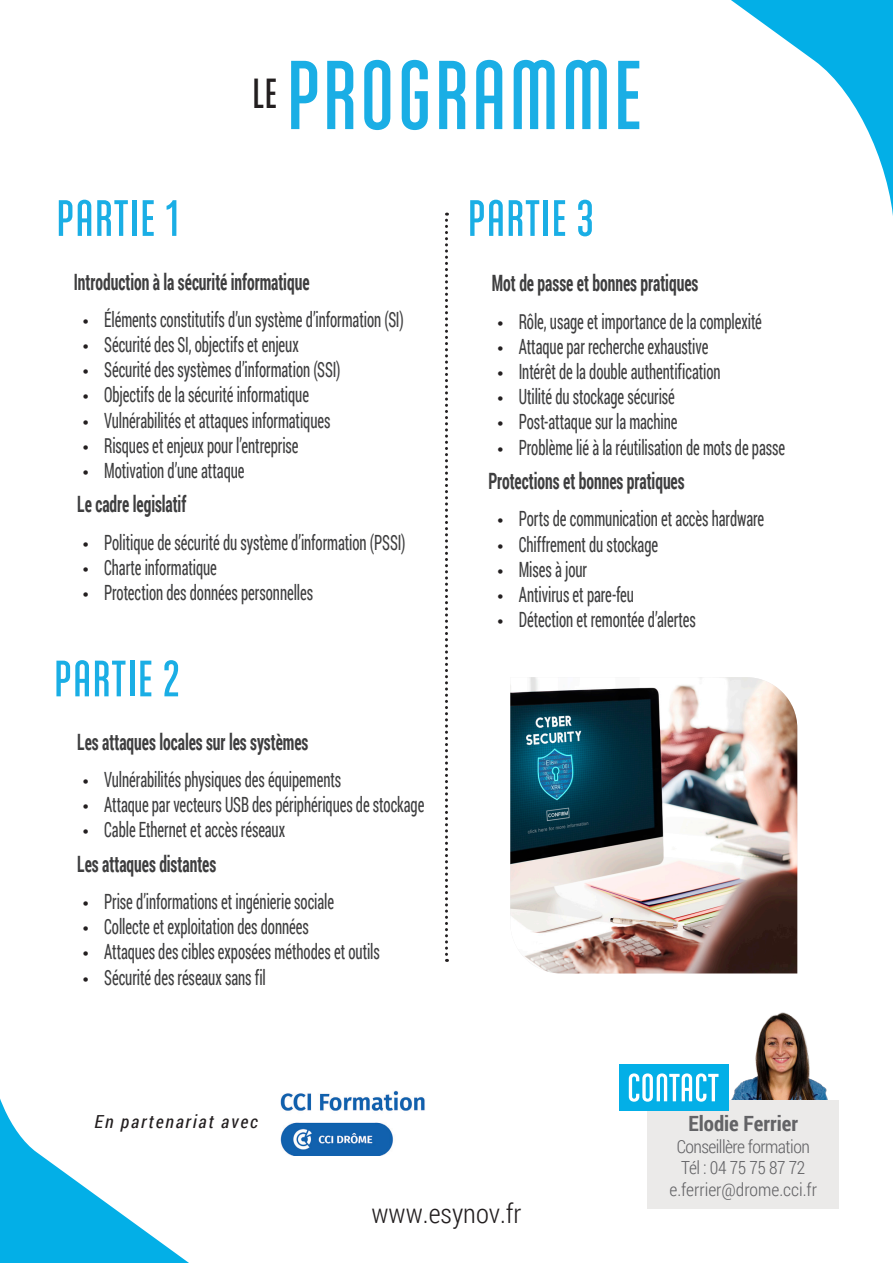
<style>
.page{position:relative;width:893px;height:1263px;background:#fff}
.page>*{position:absolute;margin:0;border:0;box-sizing:border-box;transform-origin:0 0}
.t1{font:700 97.5px "Ando";letter-spacing:.02em;color:#1aaee5}
.t2{font:700 51px "Ando";letter-spacing:.02em;color:#1aaee5}
.t3{font:700 42px "Ando";color:#231f20}
.t4{font:300 27px "Roboto Condensed";color:#231f20}
.t5{font:700 22.5px "Roboto Condensed";color:#3e3e3f;scale:.7 1}
.t6{font:21px "Roboto Condensed";letter-spacing:-.005em;color:#3e3e3f;scale:.7 1}
.t7{font:700 21px "Roboto Condensed";color:#636366}
.t8{font:300 18px "Roboto Condensed";letter-spacing:-.025em;color:#636366}
.t9{font:300 18px "Roboto Condensed";color:#636366}
.t10{font:italic 18px "Roboto Condensed";letter-spacing:.1em;color:#231f20}
.s1{font-family:"Myriad Pro";color:#231f20}
</style>
<div class="page">
<svg style="left:0;top:1098px;width:189px;height:165px"></svg>
<svg style="left:731px;top:0;width:162px;height:216px"></svg>
<img style="left:728px;top:1012px;width:100px;height:88px">
<div style="left:648px;top:1100px;width:191px;height:109px;background:#ebeae9"></div>
<div style="left:619px;top:1064px;width:109px;height:47px;background:#03afe7"></div>
<svg style="left:629px;top:1073px;width:89px;height:29px"></svg>
<svg style="left:445px;top:213px;width:3px;height:749px"></svg>
<img style="left:510px;top:677px;width:287px;height:296px">
<img style="left:280px;top:1091px;width:145px;height:64px">
<p class="t2" style="left:56px;top:191px;width:125px">PARTIE 1</p>
<p class="t3" style="left:253px;top:71px;width:26px">LE</p>
<p class="t1" style="left:286px;top:44px;width:357px">PROGRAMME</p>
<p class="t2" style="left:468px;top:191px;width:128px">PARTIE 3</p>
<p class="t5" style="left:74px;top:266px;width:338px">Introduction à la sécurité informatique</p>
<p class="t6" style="left:83px;top:305px;width:460px"><span class="s1">•</span> Éléments constitutifs d’un système d’information (SI)</p>
<p class="t6" style="left:83px;top:330px;width:310px"><span class="s1">•</span> Sécurité des SI, objectifs et enjeux</p>
<p class="t6" style="left:83px;top:355px;width:370px"><span class="s1">•</span> Sécurité des systèmes d’information (SSI)</p>
<p class="t6" style="left:83px;top:380px;width:324px"><span class="s1">•</span> Objectifs de la sécurité informatique</p>
<p class="t6" style="left:83px;top:405px;width:355px"><span class="s1">•</span> Vulnérabilités et attaques informatiques</p>
<p class="t6" style="left:83px;top:431px;width:310px"><span class="s1">•</span> Risques et enjeux pour l’entreprise</p>
<p class="t6" style="left:83px;top:456px;width:232px"><span class="s1">•</span> Motivation d’une attaque</p>
<p class="t5" style="left:77px;top:489px;width:157px">Le cadre legislatif</p>
<p class="t6" style="left:83px;top:528px;width:463px"><span class="s1">•</span> Politique de sécurité du système d’information (PSSI)</p>
<p class="t6" style="left:83px;top:553px;width:193px"><span class="s1">•</span> Charte informatique</p>
<p class="t6" style="left:83px;top:578px;width:330px"><span class="s1">•</span> Protection des données personnelles</p>
<p class="t2" style="left:54px;top:652px;width:128px">PARTIE 2</p>
<p class="t5" style="left:77px;top:726px;width:332px">Les attaques locales sur les systèmes</p>
<p class="t6" style="left:83px;top:765px;width:371px"><span class="s1">•</span> Vulnérabilités physiques des équipements</p>
<p class="t6" style="left:83px;top:790px;width:489px"><span class="s1">•</span> Attaque par vecteurs USB des périphériques de stockage</p>
<p class="t6" style="left:83px;top:815px;width:290px"><span class="s1">•</span> Cable Ethernet et accès réseaux</p>
<p class="t5" style="left:77px;top:848px;width:200px">Les attaques distantes</p>
<p class="t6" style="left:83px;top:887px;width:360px"><span class="s1">•</span> Prise d’informations et ingénierie sociale</p>
<p class="t6" style="left:83px;top:912px;width:324px"><span class="s1">•</span> Collecte et exploitation des données</p>
<p class="t6" style="left:83px;top:937px;width:426px"><span class="s1">•</span> Attaques des cibles exposées méthodes et outils</p>
<p class="t6" style="left:83px;top:962px;width:263px"><span class="s1">•</span> Sécurité des réseaux sans fil</p>
<p class="t10" style="left:95px;top:1109px;width:165px">En partenariat avec</p>
<p class="t5" style="left:492px;top:268px;width:296px">Mot de passe et bonnes pratiques</p>
<p class="t6" style="left:497px;top:307px;width:379px"><span class="s1">•</span> Rôle, usage et importance de la complexité</p>
<p class="t6" style="left:497px;top:332px;width:303px"><span class="s1">•</span> Attaque par recherche exhaustive</p>
<p class="t6" style="left:497px;top:357px;width:320px"><span class="s1">•</span> Intérêt de la double authentification</p>
<p class="t6" style="left:497px;top:382px;width:255px"><span class="s1">•</span> Utilité du stockage sécurisé</p>
<p class="t6" style="left:497px;top:407px;width:259px"><span class="s1">•</span> Post-attaque sur la machine</p>
<p class="t6" style="left:497px;top:433px;width:412px"><span class="s1">•</span> Problème lié à la réutilisation de mots de passe</p>
<p class="t5" style="left:488px;top:465px;width:282px">Protections et bonnes pratiques</p>
<p class="t6" style="left:497px;top:504px;width:382px"><span class="s1">•</span> Ports de communication et accès hardware</p>
<p class="t6" style="left:497px;top:529px;width:231px"><span class="s1">•</span> Chiffrement du stockage</p>
<p class="t6" style="left:497px;top:555px;width:129px"><span class="s1">•</span> Mises à jour</p>
<p class="t6" style="left:497px;top:580px;width:197px"><span class="s1">•</span> Antivirus et pare-feu</p>
<p class="t6" style="left:497px;top:605px;width:285px"><span class="s1">•</span> Détection et remontée d’alertes</p>
<p class="t7" style="left:688px;top:1109px;width:111px">Elodie Ferrier</p>
<p class="t8" style="left:677px;top:1134px;width:135px">Conseillère formation</p>
<p class="t8" style="left:681px;top:1155px;width:126px">Tél : 04 75 75 87 72</p>
<p class="t9" style="left:669px;top:1177px;width:149px">e.ferrier@drome.cci.fr</p>
<p class="t4" style="left:371px;top:1195px;width:152px">www.esynov.fr</p>
</div>
